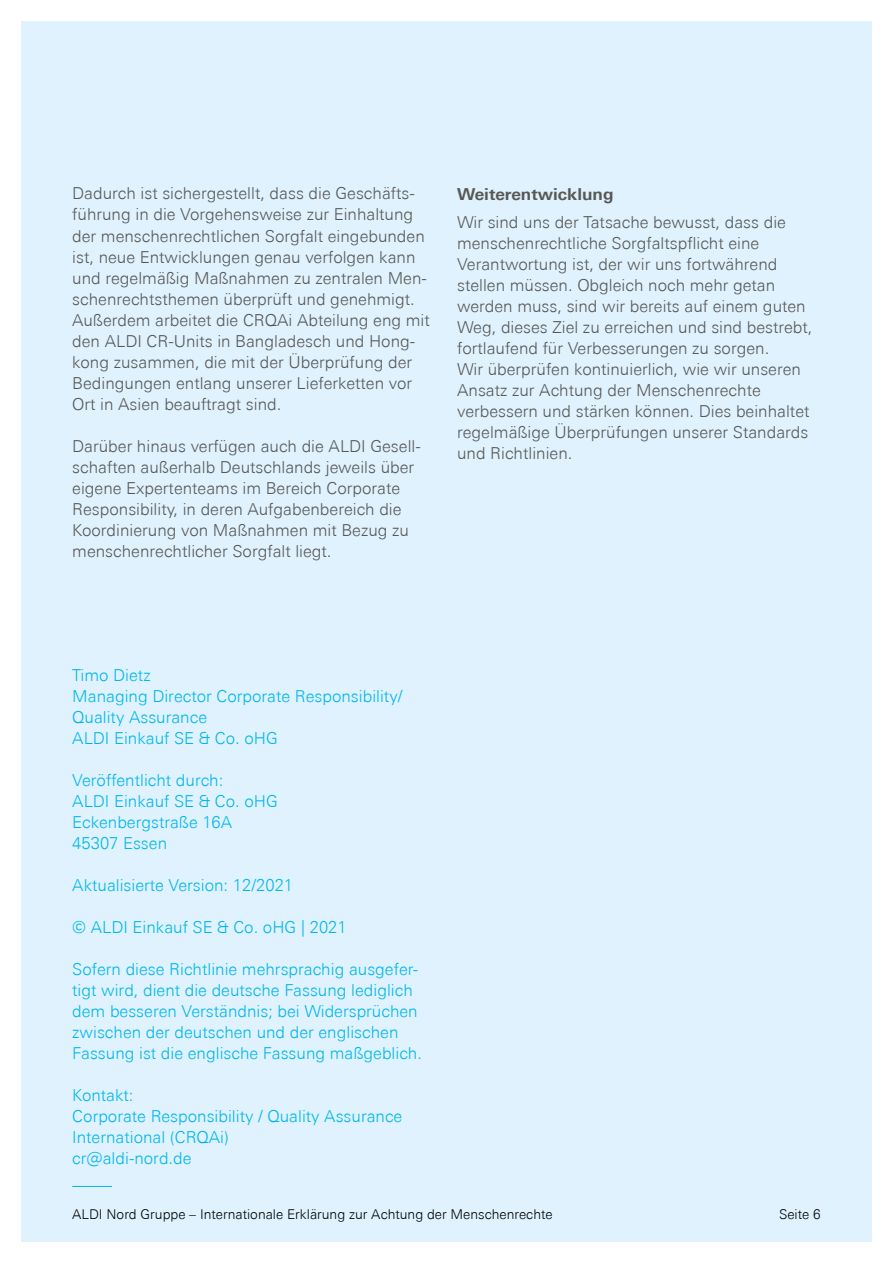
<style>
.page{position:relative;width:893px;height:1263px;background:#fff}
.page>*{position:absolute;margin:0;border:0;box-sizing:border-box;transform-origin:0 0}
.t1{font:300 16.5px/21px "Univers Next Pro";color:#575756}
.t2{font:300 16.5px/21px "Univers Next Pro";color:#00b6ed}
.t3{font:700 16.5px "Univers Next Pro";color:#575756}
.t4{font:300 13.5px "Univers Next Pro";color:#000}
</style>
<div class="page">
<div style="left:21px;top:21px;width:851px;height:1221px;background:#dff2fd"></div>
<hr style="left:72px;top:1186px;width:40px;height:1px;background:#00b6ed">
<p class="t1" style="left:72px;top:183px;width:359px">Dadurch ist sichergestellt, dass die Geschäfts&shy;führung in die Vorgehensweise zur Einhaltung der menschenrechtlichen Sorgfalt eingebunden ist, neue Entwicklungen genau verfolgen kann und regelmäßig Maßnahmen zu zentralen Men&shy;schenrechtsthemen überprüft und genehmigt.<br>Außerdem arbeitet die CRQAi Abteilung eng mit den ALDI CR-Units in Bangladesch und Hong&shy;kong zusammen, die mit der Überprüfung der Bedingungen entlang unserer Lieferketten vor Ort in Asien beauftragt sind.</p>
<p class="t1" style="left:72px;top:435px;width:350px">Darüber hinaus verfügen auch die ALDI Gesell&shy;schaften außerhalb Deutschlands jeweils über eigene Expertenteams im Bereich Corporate Responsibility, in deren Aufgabenbereich die Koordinierung von Maßnahmen mit Bezug zu menschenrechtlicher Sorgfalt liegt.</p>
<p class="t3" style="left:457px;top:184px;width:158px">Weiterentwicklung</p>
<p class="t1" style="left:457px;top:212px;width:357px">Wir sind uns der Tatsache bewusst, dass die menschenrechtliche Sorgfaltspflicht eine Verantwortung ist, der wir uns fortwährend stellen müssen. Obgleich noch mehr getan werden muss, sind wir bereits auf einem guten Weg, dieses Ziel zu erreichen und sind bestrebt, fortlaufend für Verbesserungen zu sorgen.<br>Wir überprüfen kontinuierlich, wie wir unseren Ansatz zur Achtung der Menschenrechte verbessern und stärken können. Dies beinhaltet regelmäßige Überprüfungen unserer Standards und Richtlinien.</p>
<p class="t2" style="left:72px;top:664px;width:332px">Timo Dietz<br>Managing Director Corporate Responsibility/<br>Quality Assurance<br>ALDI Einkauf SE &amp; Co. oHG</p>
<p class="t2" style="left:72px;top:769px;width:207px">Veröffentlicht durch:<br>ALDI Einkauf SE &amp; Co. oHG<br>Eckenbergstraße 16A<br>45307 Essen</p>
<p class="t2" style="left:72px;top:874px;width:222px">Aktualisierte Version: 12/2021</p>
<p class="t2" style="left:72px;top:916px;width:276px">© ALDI Einkauf SE &amp; Co. oHG | 2021</p>
<p class="t2" style="left:72px;top:958px;width:351px">Sofern diese Richtlinie mehrsprachig ausgefer&shy;tigt wird, dient die deutsche Fassung lediglich dem besseren Verständnis; bei Widersprüchen zwischen der deutschen und der englischen Fassung ist die englische Fassung maßgeblich.</p>
<p class="t2" style="left:72px;top:1084px;width:332px">Kontakt:<br>Corporate Responsibility / Quality Assurance<br>International (CRQAi)<br>cr@aldi-nord.de</p>
<p class="t4" style="left:85px;top:1206px;width:356px">International Buying Policy for Cotton | As of January 2020</p>
<p class="t4" style="left:779px;top:1206px;width:43px">Seite 6</p>
<p class="t4" style="left:72px;top:1206px;width:482px">ALDI Nord Gruppe – Internationale Erklärung zur Achtung der Menschenrechte</p>
<p class="t4" style="left:797px;top:1206px;width:43px">Seite 6</p>
</div>
